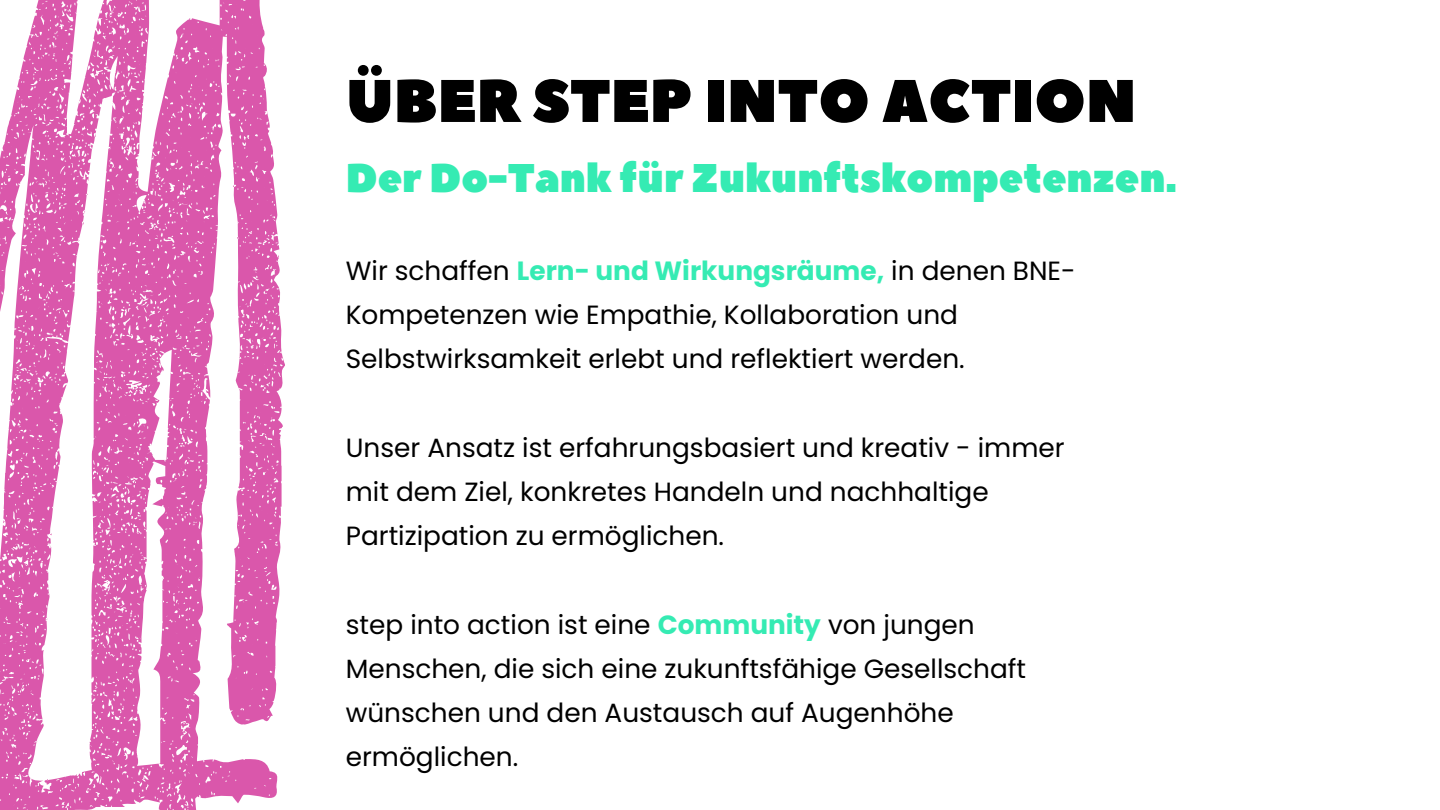
<style>
.page{position:relative;width:1440px;height:810px;background:#fff}
.page>*{position:absolute;margin:0;border:0;box-sizing:border-box;transform-origin:0 0}
.t1{font:60px "Peace Sans";color:#000}
.t2{font:40px "Peace Sans";color:#35ebb3}
.t3{font:26.3px/44.2px "Poppins";color:#000}
.s1{font-weight:700;color:#35ebb3}
</style>
<div class="page">
<svg style="left:0;top:0;width:285px;height:810px;fill:#da57ab"></svg>
<p class="t1" style="left:346px;top:61px;width:792px">ÜBER STEP INTO ACTION</p>
<h1 class="t2" style="left:346px;top:151px;width:833px">Der Do-Tank für Zukunftskompetenzen.</h1>
<h2 class="t3" style="left:346px;top:248px;width:731px">Wir schaffen <span class="s1">Lern- und Wirkungsräume,</span> in denen BNE-<br>Kompetenzen wie Empathie, Kollaboration und<br>Selbstwirksamkeit erlebt und reflektiert werden.</h2>
<p class="t3" style="left:346px;top:425px;width:720px">Unser Ansatz ist erfahrungsbasiert und kreativ - immer mit dem Ziel, konkretes Handeln und nachhaltige<br>Partizipation zu ermöglichen.</p>
<p class="t3" style="left:346px;top:602px;width:682px">step into action ist eine <span class="s1">Community</span> von jungen Menschen, die sich eine zukunftsfähige Gesellschaft wünschen und den Austausch auf Augenhöhe ermöglichen.</p>
</div>
